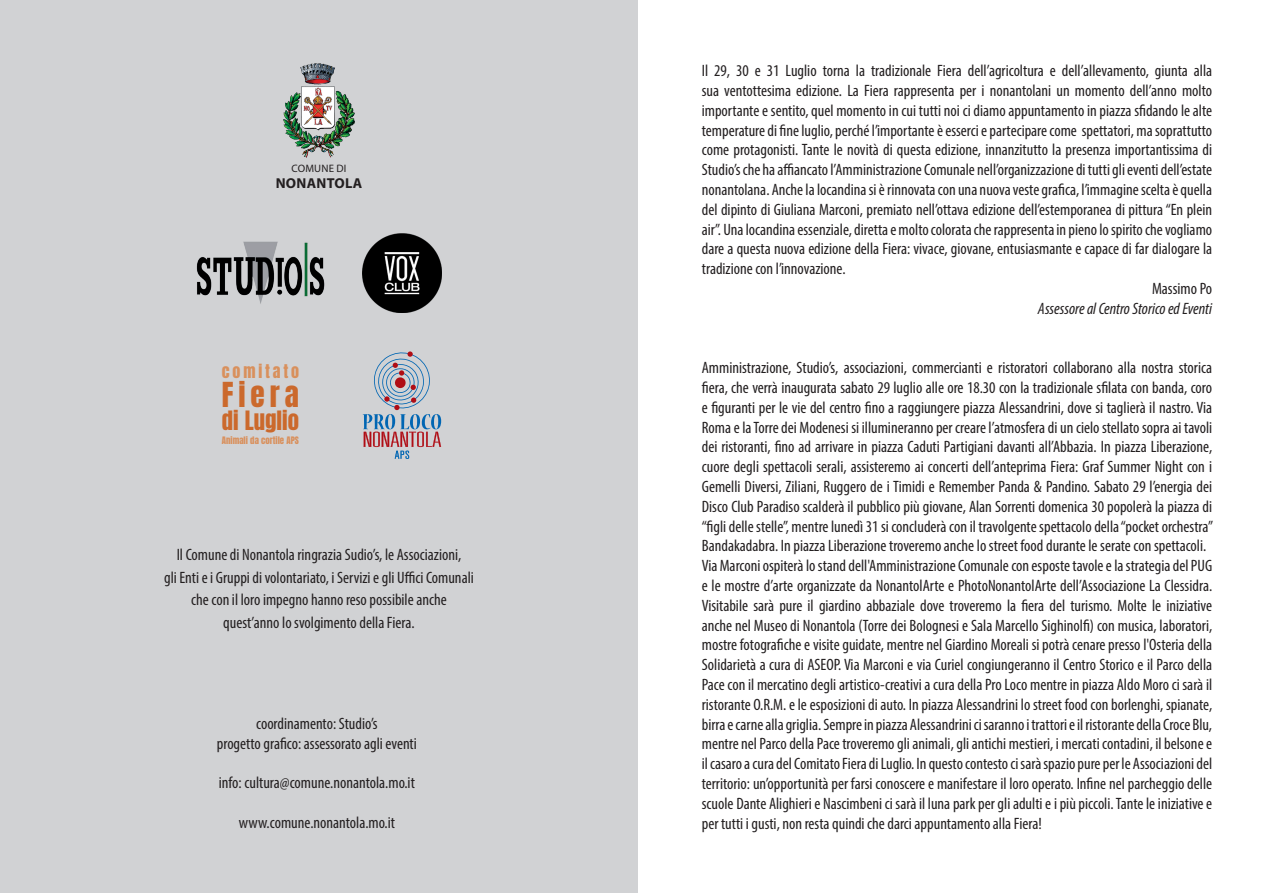
<style>
.page{position:relative;width:1276px;height:893px;background:#fff}
.page>*{position:absolute;margin:0;border:0;box-sizing:border-box;transform-origin:0 0}
.t1{font:29.25px "Anton";letter-spacing:.17em;color:#cb692c}
.t2{font:22.65px "Anton";color:#cb692c}
.t3{font:condensed 16.5px/19.8px "Myriad Pro";color:#231f20;text-align:justify}
.t4{font:italic condensed 16.5px "Myriad Pro";color:#231f20}
.t5{font:16.05px "Anton";letter-spacing:.175em;color:#d9905c}
.t6{font:700 14.4px "Myriad Pro";letter-spacing:.02em;color:#231f20}
.t7{font:10.8px "Myriad Pro";letter-spacing:.02em;color:#231f20}
.t8{font:8.7px "Anton";color:#d9905c}
</style>
<div class="page">
<div style="left:0;top:0;width:638px;height:893px;background:#d1d2d4"></div>
<svg style="left:363px;top:351px;width:78px;height:108px"></svg>
<img style="left:283px;top:64px;width:72px;height:94px">
<img style="left:362px;top:234px;width:79px;height:78px">
<img style="left:197px;top:242px;width:127px;height:62px">
<p class="t7" style="left:291px;top:161px;width:57px">COMUNE DI</p>
<p class="t6" style="left:276px;top:173px;width:88px">NONANTOLA</p>
<p class="t5" style="left:222px;top:363px;width:79px">comitato</p>
<p class="t1" style="left:222px;top:380px;width:79px">Fiera</p>
<p class="t2" style="left:222px;top:409px;width:79px">di Luglio</p>
<p class="t8" style="left:222px;top:436px;width:79px">Animali da cortile APS</p>
<p class="t3" style="left:177px;top:544px;width:286px">Il Comune di Nonantola ringrazia Sudio’s, le Associazioni,</p>
<p class="t3" style="left:164px;top:567px;width:311px">gli Enti e i Gruppi di volontariato, i Servizi e gli Uffici Comunali</p>
<p class="t3" style="left:191px;top:589px;width:257px">che con il loro impegno hanno reso possibile anche</p>
<p class="t3" style="left:223px;top:612px;width:193px">quest’anno lo svolgimento della Fiera.</p>
<p class="t3" style="left:256px;top:713px;width:123px">coordinamento: Studio’s</p>
<p class="t3" style="left:217px;top:733px;width:201px">progetto grafico: assessorato agli eventi</p>
<p class="t3" style="left:219px;top:773px;width:197px">info: cultura@comune.nonantola.mo.it</p>
<p class="t3" style="left:239px;top:812px;width:158px">www.comune.nonantola.mo.it</p>
<p class="t3" style="left:702px;top:61px;width:512px">Il 29, 30 e 31 Luglio torna la tradizionale Fiera dell’agricoltura e dell’allevamento, giunta alla sua ventottesima edizione. La Fiera rappresenta per i nonantolani un momento dell’anno molto importante e sentito, quel momento in cui tutti noi ci diamo appuntamento in piazza sfidando le alte temperature di fine luglio, perché l’importante è esserci e partecipare come spettatori, ma soprattutto come protagonisti. Tante le novità di questa edizione, innanzitutto la presenza importantissima di Studio’s che ha affiancato l’Amministrazione Comunale nell’organizzazione di tutti gli eventi dell’estate nonantolana. Anche la locandina si è rinnovata con una nuova veste grafica, l’immagine scelta è quella del dipinto di Giuliana Marconi, premiato nell’ottava edizione dell’estemporanea di pittura “En plein air”. Una locandina essenziale, diretta e molto colorata che rappresenta in pieno lo spirito che vogliamo dare a questa nuova edizione della Fiera: vivace, giovane, entusiasmante e capace di far dialogare la tradizione con l’innovazione.</p>
<p class="t3" style="left:1152px;top:278px;width:62px">Massimo Po</p>
<p class="t4" style="left:1038px;top:298px;width:176px">Assessore al Centro Storico ed Eventi</p>
<p class="t3" style="left:702px;top:358px;width:513px">Amministrazione, Studio’s, associazioni, commercianti e ristoratori collaborano alla nostra storica fiera, che verrà inaugurata sabato 29 luglio alle ore 18.30 con la tradizionale sfilata con banda, coro e figuranti per le vie del centro fino a raggiungere piazza Alessandrini, dove si taglierà il nastro. Via Roma e la Torre dei Modenesi si illumineranno per creare l’atmosfera di un cielo stellato sopra ai tavoli dei ristoranti, fino ad arrivare in piazza Caduti Partigiani davanti all’Abbazia. In piazza Liberazione, cuore degli spettacoli serali, assisteremo ai concerti dell’anteprima Fiera: Graf Summer Night con i Gemelli Diversi, Ziliani, Ruggero de i Timidi e Remember Panda &amp; Pandino. Sabato 29 l’energia dei Disco Club Paradiso scalderà il pubblico più giovane, Alan Sorrenti domenica 30 popolerà la piazza di “figli delle stelle”, mentre lunedì 31 si concluderà con il travolgente spettacolo della “pocket orchestra” Bandakadabra. In piazza Liberazione troveremo anche lo street food durante le serate con spettacoli.</p>
<p class="t3" style="left:702px;top:556px;width:512px">Via Marconi ospiterà lo stand dell'Amministrazione Comunale con esposte tavole e la strategia del PUG e le mostre d’arte organizzate da NonantolArte e PhotoNonantolArte dell’Associazione La Clessidra.<br>Visitabile sarà pure il giardino abbaziale dove troveremo la fiera del turismo. Molte le iniziative anche nel Museo di Nonantola (Torre dei Bolognesi e Sala Marcello Sighinolfi) con musica, laboratori, mostre fotografiche e visite guidate, mentre nel Giardino Moreali si potrà cenare presso l'Osteria della Solidarietà a cura di ASEOP. Via Marconi e via Curiel congiungeranno il Centro Storico e il Parco della Pace con il mercatino degli artistico-creativi a cura della Pro Loco mentre in piazza Aldo Moro ci sarà il ristorante O.R.M. e le esposizioni di auto. In piazza Alessandrini lo street food con borlenghi, spianate, birra e carne alla griglia. Sempre in piazza Alessandrini ci saranno i trattori e il ristorante della Croce Blu, mentre nel Parco della Pace troveremo gli animali, gli antichi mestieri, i mercati contadini, il belsone e il casaro a cura del Comitato Fiera di Luglio. In questo contesto ci sarà spazio pure per le Associazioni del territorio: un’opportunità per farsi conoscere e manifestare il loro operato. Infine nel parcheggio delle scuole Dante Alighieri e Nascimbeni ci sarà il luna park per gli adulti e i più piccoli. Tante le iniziative e per tutti i gusti, non resta quindi che darci appuntamento alla Fiera!</p>
</div>
